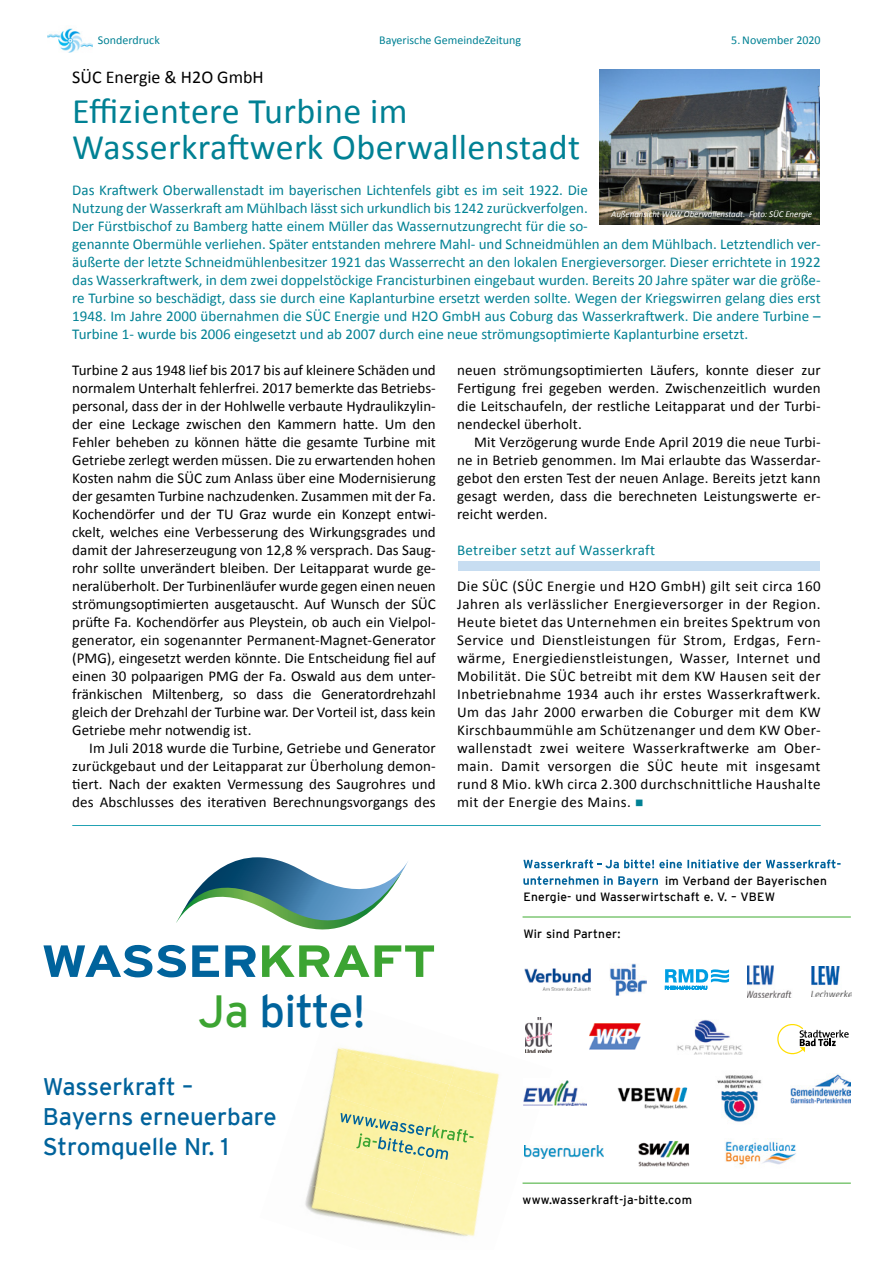
<style>
.page{position:relative;width:893px;height:1263px;background:#fff}
.page>*{position:absolute;margin:0;border:0;box-sizing:border-box;transform-origin:0 0}
.t1{font:700 45px/50.1px "Interstate";letter-spacing:-.03em;color:#00639c;scale:1.19 1}
.t2{font:36px/36px "Calibri";letter-spacing:.01em;color:#008194}
.t3{font:24px/30px "Interstate";color:#00639c}
.t4{font:18px "Calibri";color:#000}
.t5{font:15px/18px "Calibri";letter-spacing:.01em;color:#000;text-align:justify}
.t6{font:15px/18px "Calibri";color:#008194}
.t7{font:15px "Calibri";letter-spacing:.02em;color:#008194}
.t8{font:12px/16.5px "Interstate";letter-spacing:.02em;color:#000}
.t9{font:12px "Calibri";color:#008194}
.t10{font:italic 9px "Calibri";letter-spacing:-.01em;color:#fff}
.s1{color:#008194}
.s2{color:#3ca432}
.s3{font-weight:400;color:#3ca432}
.s4{font-weight:400}
</style>
<div class="page">
<img style="left:48px;top:28px;width:45px;height:25px">
<div style="left:459px;top:561px;width:361px;height:9px;background:#c7ddf1"></div>
<img style="left:450px;top:1041px;width:76px;height:43px">
<img style="left:330px;top:1047px;width:120px;height:38px">
<img style="left:435px;top:1084px;width:92px;height:62px">
<img style="left:322px;top:1085px;width:113px;height:44px">
<img style="left:421px;top:1128px;width:103px;height:56px">
<img style="left:312px;top:1129px;width:109px;height:44px">
<img style="left:407px;top:1172px;width:102px;height:44px">
<img style="left:305px;top:1173px;width:102px;height:54px">
<img style="left:396px;top:1216px;width:81px;height:21px">
<svg style="left:341px;top:1113px;width:133px;height:47px;background:#d9df9f"></svg>
<svg style="left:176px;top:857px;width:232px;height:73px"></svg>
<svg style="left:523px;top:859px;width:318px;height:9px"></svg>
<svg style="left:523px;top:876px;width:135px;height:11px"></svg>
<img style="left:524px;top:1146px;width:79px;height:12px">
<img style="left:638px;top:1141px;width:52px;height:26px">
<img style="left:724px;top:1141px;width:72px;height:26px">
<img style="left:717px;top:1075px;width:45px;height:47px">
<img style="left:790px;top:1073px;width:61px;height:30px">
<img style="left:617px;top:1087px;width:71px;height:23px">
<div style="left:523px;top:1078px;width:65px;height:30px;background:linear-gradient(to right,#fff,#fff)"></div>
<img style="left:523px;top:1080px;width:64px;height:25px">
<img style="left:589px;top:1023px;width:52px;height:27px">
<svg style="left:694px;top:1054px;width:48px;height:1px"></svg>
<img style="left:677px;top:1020px;width:65px;height:34px">
<svg style="left:777px;top:1024px;width:72px;height:30px"></svg>
<img style="left:526px;top:1018px;width:26px;height:35px">
<img style="left:525px;top:969px;width:65px;height:22px">
<svg style="left:665px;top:969px;width:64px;height:20px"></svg>
<img style="left:747px;top:965px;width:45px;height:32px">
<img style="left:812px;top:966px;width:39px;height:30px">
<img style="left:610px;top:963px;width:37px;height:32px">
<hr style="left:523px;top:917px;width:328px;height:1px;background:#3fab31">
<hr style="left:523px;top:1183px;width:328px;height:1px;background:#3fab31">
<img style="left:600px;top:70px;width:220px;height:154px">
<hr style="left:72px;top:825px;width:749px;height:1px;background:#22a2b3">
<p class="t9" style="left:98px;top:32px;width:64px">Sonderdruck</p>
<p class="t9" style="left:379px;top:32px;width:143px">Bayerische GemeindeZeitung</p>
<p class="t9" style="left:731px;top:32px;width:91px">5. November 2020</p>
<p class="t4" style="left:72px;top:65px;width:193px">SÜC Energie &amp; H2O GmbH</p>
<h2 class="t2" style="left:72px;top:91px;width:509px">Effizientere Turbine im<br>Wasserkraftwerk Oberwallenstadt</h2>
<p class="t6" style="left:72px;top:180px;width:750px">Das Kraftwerk Oberwallenstadt im bayerischen Lichtenfels gibt es im seit 1922. Die<br>Nutzung der Wasserkraft am Mühlbach lässt sich urkundlich bis 1242 zurückverfolgen.<br>Der Fürstbischof zu Bamberg hatte einem Müller das Wassernutzungrecht für die so-<br>genannte Obermühle verliehen. Später entstanden mehrere Mahl- und Schneidmühlen an dem Mühlbach. Letztendlich ver&shy;äußerte der letzte Schneidmühlenbesitzer 1921 das Wasserrecht an den lokalen Energieversorger. Dieser errichtete in 1922 das Wasserkraftwerk, in dem zwei doppelstöckige Francisturbinen eingebaut wurden. Bereits 20 Jahre später war die größe&shy;re Turbine so beschädigt, dass sie durch eine Kaplanturbine ersetzt werden sollte. Wegen der Kriegswirren gelang dies erst 1948. Im Jahre 2000 übernahmen die SÜC Energie und H2O GmbH aus Coburg das Wasserkraftwerk. Die andere Turbine – Turbine 1- wurde bis 2006 eingesetzt und ab 2007 durch eine neue strömungsoptimierte Kaplanturbine ersetzt.</p>
<p class="t10" style="left:611px;top:209px;width:202px">Außenansicht WKW Oberwallenstadt. Foto: SÜC Energie</p>
<p class="t5" style="left:72px;top:360px;width:365px">Turbine 2 aus 1948 lief bis 2017 bis auf kleinere Schäden und normalem Unterhalt fehlerfrei. 2017 bemerkte das Betriebs&shy;personal, dass der in der Hohlwelle verbaute Hydraulikzylin&shy;der eine Leckage zwischen den Kammern hatte. Um den Fehler beheben zu können hätte die gesamte Turbine mit Getriebe zerlegt werden müssen. Die zu erwartenden hohen Kosten nahm die SÜC zum Anlass über eine Modernisierung der gesamten Turbine nachzudenken. Zusammen mit der Fa.<br>Kochendörfer und der TU Graz wurde ein Konzept entwi&shy;ckelt, welches eine Verbesserung des Wirkungsgrades und damit der Jahreserzeugung von 12,8 % versprach. Das Saug&shy;rohr sollte unverändert bleiben. Der Leitapparat wurde ge&shy;neralüberholt. Der Turbinenläufer wurde gegen einen neuen strömungsoptimierten ausgetauscht. Auf Wunsch der SÜC prüfte Fa. Kochendörfer aus Pleystein, ob auch ein Vielpol&shy;generator, ein sogenannter Permanent-Magnet-Generator (PMG), eingesetzt werden könnte. Die Entscheidung fiel auf einen 30 polpaarigen PMG der Fa. Oswald aus dem unter&shy;fränkischen Miltenberg, so dass die Generatordrehzahl gleich der Drehzahl der Turbine war. Der Vorteil ist, dass kein Getriebe mehr notwendig ist.</p>
<p class="t5" style="left:72px;top:738px;width:365px;text-indent:17px">Im Juli 2018 wurde die Turbine, Getriebe und Generator zurückgebaut und der Leitapparat zur Überholung demon&shy;tiert. Nach der exakten Vermessung des Saugrohres und des Abschlusses des iterativen Berechnungsvorgangs des</p>
<p class="t5" style="left:457px;top:360px;width:365px">neuen strömungsoptimierten Läufers, konnte dieser zur Fertigung frei gegeben werden. Zwischenzeitlich wurden die Leitschaufeln, der restliche Leitapparat und der Turbi&shy;nendeckel überholt.</p>
<p class="t5" style="left:457px;top:432px;width:365px;text-indent:17px">Mit Verzögerung wurde Ende April 2019 die neue Turbi&shy;ne in Betrieb genommen. Im Mai erlaubte das Wasserdar&shy;gebot den ersten Test der neuen Anlage. Bereits jetzt kann gesagt werden, dass die berechneten Leistungswerte er&shy;reicht werden.</p>
<p class="t7" style="left:457px;top:541px;width:199px">Betreiber setzt auf Wasserkraft</p>
<p class="t5" style="left:457px;top:576px;width:365px">Die SÜC (SÜC Energie und H2O GmbH) gilt seit circa 160<br>Jahren als verlässlicher Energieversorger in der Region.<br>Heute bietet das Unternehmen ein breites Spektrum von Service und Dienstleistungen für Strom, Erdgas, Fern&shy;wärme, Energiedienstleistungen, Wasser, Internet und Mobilität. Die SÜC betreibt mit dem KW Hausen seit der Inbetriebnahme 1934 auch ihr erstes Wasserkraftwerk.<br>Um das Jahr 2000 erwarben die Coburger mit dem KW Kirschbaummühle am Schützenanger und dem KW Ober&shy;wallenstadt zwei weitere Wasserkraftwerke am Ober&shy;main. Damit versorgen die SÜC heute mit insgesamt rund 8 Mio. kWh circa 2.300 durchschnittliche Haushalte mit der Energie des Mains. <span class="s1">■</span></p>
<h1 class="t1" style="left:198px;top:936px;width:202px;text-indent:-157px">WASSER<span class="s2">KRAFT<br></span><span class="s3">Ja</span> <span class="s4">bitte!</span></h1>
<h3 class="t3" style="left:43px;top:1071px;width:235px">Wasserkraft –<br>Bayerns erneuerbare<br>Stromquelle Nr. 1</h3>
<p class="t8" style="left:523px;top:872px;width:305px;text-indent:142px">im Verband der Bayerischen<br>Energie- und Wasserwirtschaft e. V. – VBEW</p>
<p class="t8" style="left:523px;top:925px;width:99px">Wir sind Partner:</p>
<p class="t8" style="left:523px;top:1191px;width:171px">www.wasserkraft-ja-bitte.com</p>
</div>
